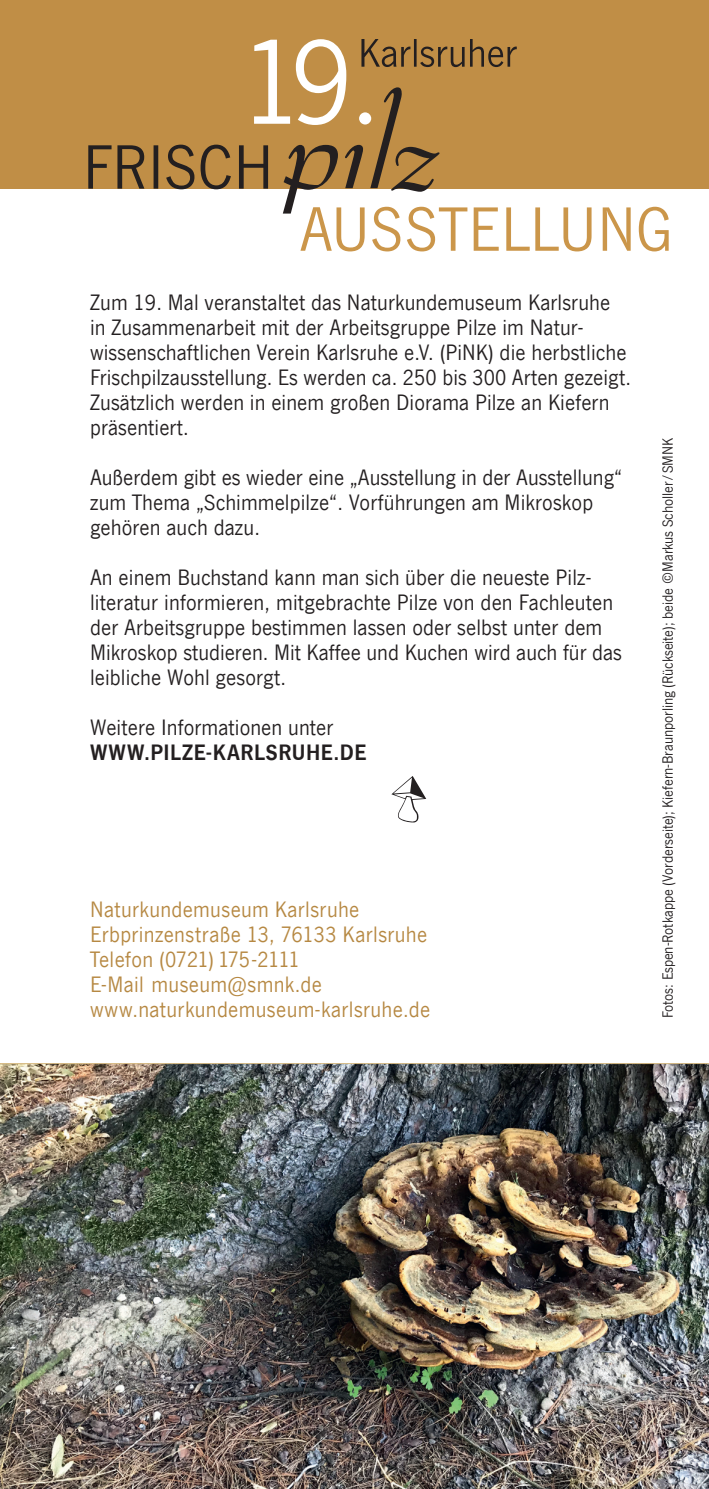
<style>
.page{position:relative;width:709px;height:1489px;background:#fff}
.page>*{position:absolute;margin:0;border:0;box-sizing:border-box;transform-origin:0 0}
.t1{font:122.5px "News Gothic Com";color:#fff}
.t2{font:22.5px/25px "News Gothic Com";letter-spacing:.005em;color:#231f20}
.t3{font:22.5px/25px "News Gothic Com";letter-spacing:.015em;color:#b68842}
.t4{font:700 22.5px "News Gothic Com";letter-spacing:.02em;color:#231f20}
.t5{font:15px "News Gothic Com";letter-spacing:-.005em;color:#231f20}
</style>
<div class="page">
<img style="left:0;top:1063px;width:709px;height:425px">
<div style="left:0;top:0;width:709px;height:189px;background:#c08e46"></div>
<svg style="left:88px;top:145px;width:180px;height:44px"></svg>
<svg style="left:361px;top:39px;width:156px;height:28px"></svg>
<svg style="left:283px;top:87px;width:385px;height:164px"></svg>
<div style="left:359px;top:112px;width:12px;height:12px;background:#fff;border-radius:50%"></div>
<svg style="left:391px;top:776px;width:35px;height:46px"></svg>
<h1 class="t1" style="left:241px;top:17px;width:113px">19</h1>
<p class="t2" style="left:90px;top:290px;width:542px">Zum 19. Mal veranstaltet das Naturkundemuseum Karlsruhe in Zusammenarbeit mit der Arbeitsgruppe Pilze im Natur&shy;wissenschaftlichen Verein Karlsruhe e.V. (PiNK) die herbstliche Frischpilzausstellung. Es werden ca. 250 bis 300 Arten gezeigt.<br>Zusätzlich werden in einem großen Diorama Pilze an Kiefern präsentiert.</p>
<p class="t2" style="left:90px;top:465px;width:533px">Außerdem gibt es wieder eine „Ausstellung in der Ausstellung“ zum Thema „Schimmelpilze“. Vorführungen am Mikroskop gehören auch dazu.</p>
<p class="t2" style="left:90px;top:565px;width:533px">An einem Buchstand kann man sich über die neueste Pilz&shy;literatur informieren, mitgebrachte Pilze von den Fachleuten der Arbeitsgruppe bestimmen lassen oder selbst unter dem Mikroskop studieren. Mit Kaffee und Kuchen wird auch für das leibliche Wohl gesorgt.</p>
<p class="t2" style="left:90px;top:715px;width:245px">Weitere Informationen unter</p>
<p class="t4" style="left:90px;top:739px;width:278px">WWW.PILZE-KARLSRUHE.DE</p>
<p class="t3" style="left:90px;top:897px;width:342px">Naturkundemuseum Karlsruhe<br>Erbprinzenstraße 13, 76133 Karlsruhe<br>Telefon (0721) 175-2111<br>E-Mail museum@smnk.de www.naturkundemuseum-karlsruhe.de</p>
<p class="t5" style="left:659px;top:1018px;width:581px;rotate:-90deg">Fotos: Espen-Rotkappe (Vorderseite); Kiefern-Braunporling (Rückseite); beide ©Markus Scholler/SMNK</p>
</div>
